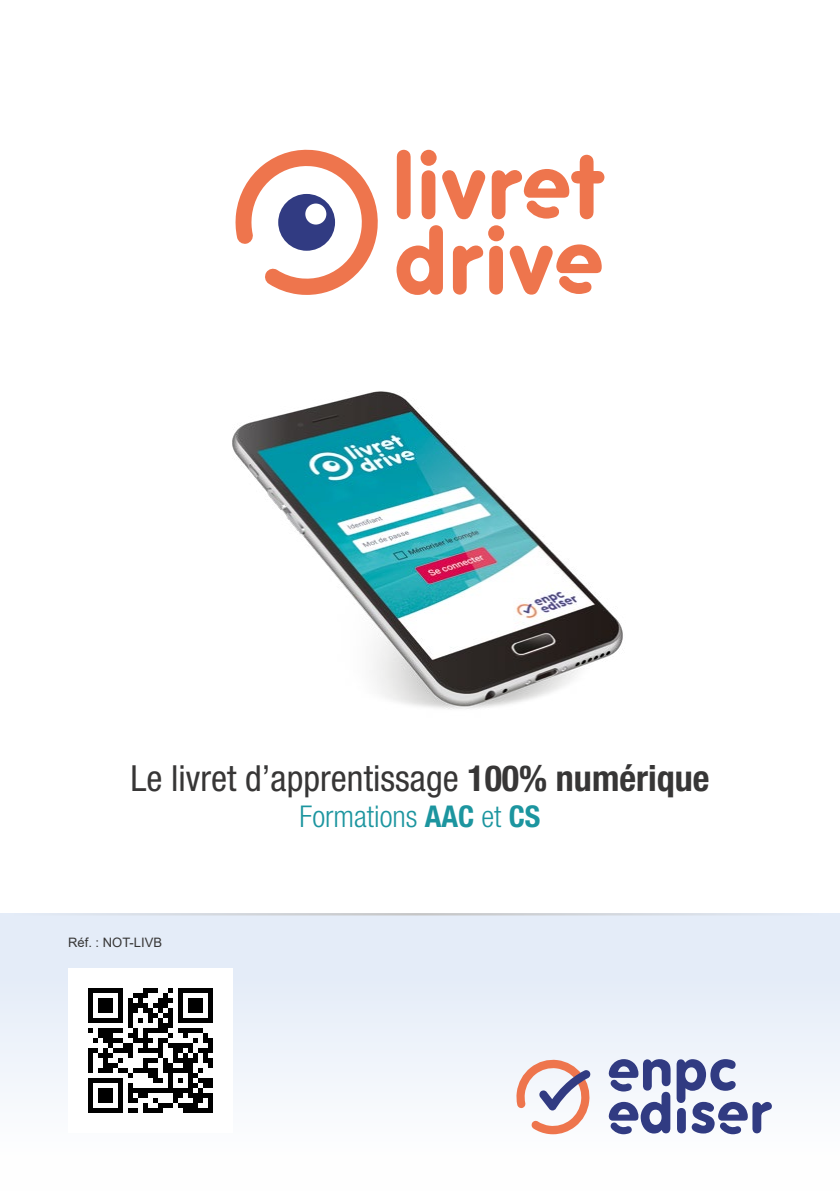
<style>
.page{position:relative;width:840px;height:1191px;background:#fff}
.page>*{position:absolute;margin:0;border:0;box-sizing:border-box;transform-origin:0 0}
.t1{font:condensed 36px "Helvetica Neue LT Std";color:#373636}
.t2{font:300 condensed 30px "Helvetica Neue LT Std";color:#1c959f}
.t3{font:13px "Arial";color:#373636}
.s1{font-weight:700}
</style>
<div class="page">
<div style="left:0;top:913px;width:839px;height:278px;background:linear-gradient(to bottom,#dfe8f6,#fff)"></div>
<hr style="left:13px;top:913px;width:805px;height:2px;background:#c6c6c6">
<div style="left:68px;top:968px;width:165px;height:165px;background:#fff"></div>
<svg style="left:88px;top:988px;width:125px;height:125px"></svg>
<div style="left:208px;top:1043px;width:5px;height:10px;background:#000"></div>
<div style="left:208px;top:1058px;width:5px;height:10px;background:#000"></div>
<div style="left:208px;top:1078px;width:5px;height:10px;background:#000"></div>
<div style="left:208px;top:1093px;width:5px;height:10px;background:#000"></div>
<div style="left:208px;top:1103px;width:5px;height:10px;background:#000"></div>
<img style="left:232px;top:391px;width:391px;height:319px">
<svg style="left:235px;top:149px;width:143px;height:146px"></svg>
<svg style="left:396px;top:225px;width:205px;height:70px"></svg>
<svg style="left:396px;top:150px;width:208px;height:69px"></svg>
<svg style="left:608px;top:1059px;width:62px;height:75px"></svg>
<svg style="left:676px;top:1059px;width:95px;height:75px"></svg>
<svg style="left:516px;top:1058px;width:74px;height:76px"></svg>
<p class="t1" style="left:130px;top:757px;width:580px">Le livret d’apprentissage <span class="s1">100% numérique</span></p>
<p class="t2" style="left:299px;top:799px;width:242px">Formations <span class="s1">AAC</span> et <span class="s1">CS</span></p>
<p class="t3" style="left:68px;top:933px;width:95px">Réf. : NOT-LIVB</p>
</div>
